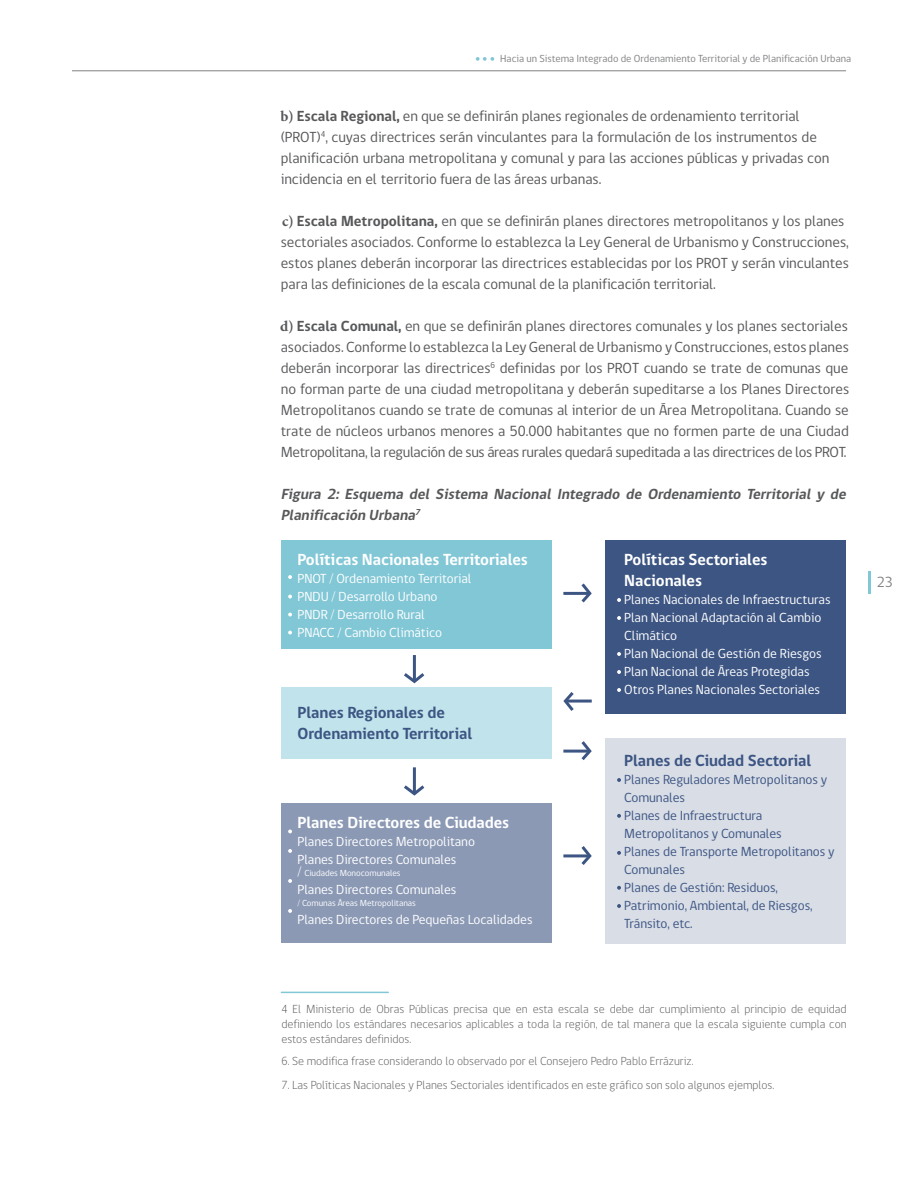
<style>
.page{position:relative;width:918px;height:1188px;background:#fff}
.page>*{position:absolute;margin:0;border:0;box-sizing:border-box;transform-origin:0 0}
.t1{font:700 16.5px/21px "gob CL";letter-spacing:-.005em;color:#fff}
.t2{font:700 16.5px/21px "gob CL";letter-spacing:-.005em;color:#3d5583}
.t3{font:15px/21px "gob CL";letter-spacing:-.005em;color:#57585a}
.t4{font:italic 700 15px/21px "gob CL";color:#57585a}
.t5{font:15px "gob CL";color:#808285}
.t6{font:13.5px/18px "gob CL";letter-spacing:-.005em;color:#fff}
.t7{font:13.5px/18px "gob CL";letter-spacing:-.005em;color:#3d5583}
.t8{font:300 12px/15px "gob CL";color:#57585a;text-align:justify}
.t9{font:10.5px "gob CL";color:#808285}
.t10{font:9px "gob CL";letter-spacing:-.005em;color:#fff}
.s1{font-family:"Minion Pro";font-weight:700}
.s2{font-weight:700}
.s3{font-size:13.5px}
</style>
<div class="page">
<hr style="left:72px;top:70px;width:774px;height:1px;background:#808285">
<svg style="left:476px;top:57px;width:18px;height:4px"></svg>
<hr style="left:868px;top:572px;width:2px;height:22px;background:#82c7d6">
<hr style="left:281px;top:992px;width:108px;height:1px;background:#82c7d6">
<div style="left:282px;top:540px;width:270px;height:109px;background:#82c7d6"></div>
<div style="left:606px;top:540px;width:240px;height:174px;background:#3d5583"></div>
<svg style="left:288px;top:575px;width:4px;height:4px"></svg>
<svg style="left:288px;top:595px;width:4px;height:3px"></svg>
<svg style="left:288px;top:613px;width:4px;height:3px"></svg>
<svg style="left:288px;top:631px;width:4px;height:3px"></svg>
<svg style="left:617px;top:598px;width:4px;height:4px"></svg>
<svg style="left:617px;top:616px;width:4px;height:4px"></svg>
<svg style="left:617px;top:652px;width:4px;height:4px"></svg>
<svg style="left:617px;top:670px;width:4px;height:4px"></svg>
<svg style="left:617px;top:688px;width:4px;height:4px"></svg>
<div style="left:282px;top:688px;width:270px;height:71px;background:#c1e3eb"></div>
<div style="left:282px;top:803px;width:270px;height:140px;background:#8b99b5"></div>
<svg style="left:288px;top:830px;width:4px;height:3px"></svg>
<svg style="left:288px;top:849px;width:4px;height:4px"></svg>
<svg style="left:288px;top:879px;width:4px;height:4px"></svg>
<svg style="left:288px;top:909px;width:4px;height:4px"></svg>
<div style="left:606px;top:738px;width:240px;height:205px;background:#d8dde6"></div>
<svg style="left:617px;top:778px;width:4px;height:4px"></svg>
<svg style="left:617px;top:814px;width:4px;height:4px"></svg>
<svg style="left:617px;top:851px;width:4px;height:4px"></svg>
<svg style="left:617px;top:886px;width:4px;height:4px"></svg>
<svg style="left:617px;top:904px;width:4px;height:4px"></svg>
<hr style="left:563px;top:592px;width:26px;height:3px;background:#3d5583">
<svg style="left:578px;top:583px;width:14px;height:20px"></svg>
<hr style="left:413px;top:655px;width:3px;height:25px;background:#3d5583">
<svg style="left:404px;top:670px;width:21px;height:14px"></svg>
<hr style="left:413px;top:767px;width:3px;height:26px;background:#3d5583">
<svg style="left:404px;top:782px;width:21px;height:14px"></svg>
<hr style="left:567px;top:700px;width:25px;height:3px;background:#3d5583">
<svg style="left:563px;top:692px;width:14px;height:19px"></svg>
<hr style="left:563px;top:750px;width:26px;height:3px;background:#3d5583">
<svg style="left:578px;top:741px;width:14px;height:19px"></svg>
<hr style="left:563px;top:854px;width:26px;height:3px;background:#3d5583">
<svg style="left:578px;top:846px;width:14px;height:19px"></svg>
<p class="t9" style="left:500px;top:51px;width:352px">Hacia un Sistema Integrado de Ordenamiento Territorial y de Planificación Urbana</p>
<p class="t3" style="left:280px;top:106px;width:550px"><span class="s1">b)</span> <span class="s2">Escala Regional,</span> en que se definirán planes regionales de ordenamiento territorial (PROT)<sup>4</sup>, cuyas directrices serán vinculantes para la formulación de los instrumentos de planificación urbana metropolitana y comunal y para las acciones públicas y privadas con incidencia en el territorio fuera de las áreas urbanas.</p>
<p class="t3" style="left:281px;top:211px;width:570px"><span class="s1">c)</span> <span class="s2">Escala Metropolitana,</span> en que se definirán planes directores metropolitanos y los planes sectoriales asociados. Conforme lo establezca la Ley General de Urbanismo y Construcciones, estos planes deberán incorporar las directrices establecidas por los PROT y serán vinculantes para las definiciones de la escala comunal de la planificación territorial.</p>
<p class="t3" style="left:280px;top:316px;width:570px;text-align:justify"><span class="s1">d)</span> <span class="s2">Escala Comunal,</span> en que se definirán planes directores comunales y los planes sectoriales asociados. Conforme lo establezca la Ley General de Urbanismo y Construcciones, estos planes deberán incorporar las directrices<sup>6</sup> definidas por los PROT cuando se trate de comunas que no forman parte de una ciudad metropolitana y deberán supeditarse a los Planes Directores Metropolitanos cuando se trate de comunas al interior de un Área Metropolitana. Cuando se trate de núcleos urbanos menores a 50.000 habitantes que no formen parte de una Ciudad Metropolitana, la regulación de sus áreas rurales quedará supeditada a las directrices de los PROT.</p>
<p class="t4" style="left:281px;top:484px;width:570px">Figura 2: Esquema del Sistema Nacional Integrado de Ordenamiento Territorial y de<br>Planificación Urbana<sup>7</sup></p>
<p class="t1" style="left:298px;top:549px;width:232px">Políticas Nacionales Territoriales</p>
<p class="t6" style="left:298px;top:570px;width:175px">PNOT / Ordenamiento Territorial<br>PNDU / Desarrollo Urbano<br>PNDR / Desarrollo Rural<br>PNACC / Cambio Climático</p>
<p class="t2" style="left:298px;top:703px;width:176px">Planes Regionales de<br>Ordenamiento Territorial</p>
<p class="t1" style="left:298px;top:813px;width:213px">Planes Directores de Ciudades</p>
<p class="t6" style="left:298px;top:833px;width:179px">Planes Directores Metropolitano<br>Planes Directores Comunales</p>
<p class="t10" style="left:298px;top:867px;width:104px"><span class="s3">/</span> Ciudades Monocomunales</p>
<p class="t6" style="left:298px;top:881px;width:160px">Planes Directores Comunales</p>
<p class="t10" style="left:298px;top:897px;width:120px">/ Comunas Áreas Metropolitanas</p>
<p class="t6" style="left:298px;top:911px;width:236px">Planes Directores de Pequeñas Localidades</p>
<p class="t1" style="left:624px;top:549px;width:145px">Políticas Sectoriales<br>Nacionales</p>
<p class="t6" style="left:624px;top:591px;width:208px">Planes Nacionales de Infraestructuras<br>Plan Nacional Adaptación al Cambio<br>Climático<br>Plan Nacional de Gestión de Riesgos<br>Plan Nacional de Áreas Protegidas<br>Otros Planes Nacionales Sectoriales</p>
<p class="t2" style="left:624px;top:751px;width:189px">Planes de Ciudad Sectorial</p>
<p class="t7" style="left:624px;top:771px;width:212px">Planes Reguladores Metropolitanos y<br>Comunales<br>Planes de Infraestructura<br>Metropolitanos y Comunales<br>Planes de Transporte Metropolitanos y<br>Comunales<br>Planes de Gestión: Residuos,<br>Patrimonio, Ambiental, de Riesgos,<br>Tránsito, etc.</p>
<p class="t5" style="left:877px;top:571px;width:18px">23</p>
<p class="t8" style="left:281px;top:1002px;width:567px">4 El Ministerio de Obras Públicas precisa que en esta escala se debe dar cumplimiento al principio de equidad definiendo los estándares necesarios aplicables a toda la región, de tal manera que la escala siguiente cumpla con estos estándares definidos.</p>
<p class="t8" style="left:281px;top:1053px;width:414px">6. Se modifica frase considerando lo observado por el Consejero Pedro Pablo Errázuriz.</p>
<p class="t8" style="left:281px;top:1077px;width:494px">7. Las Políticas Nacionales y Planes Sectoriales identificados en este gráfico son solo algunos ejemplos.</p>
</div>
